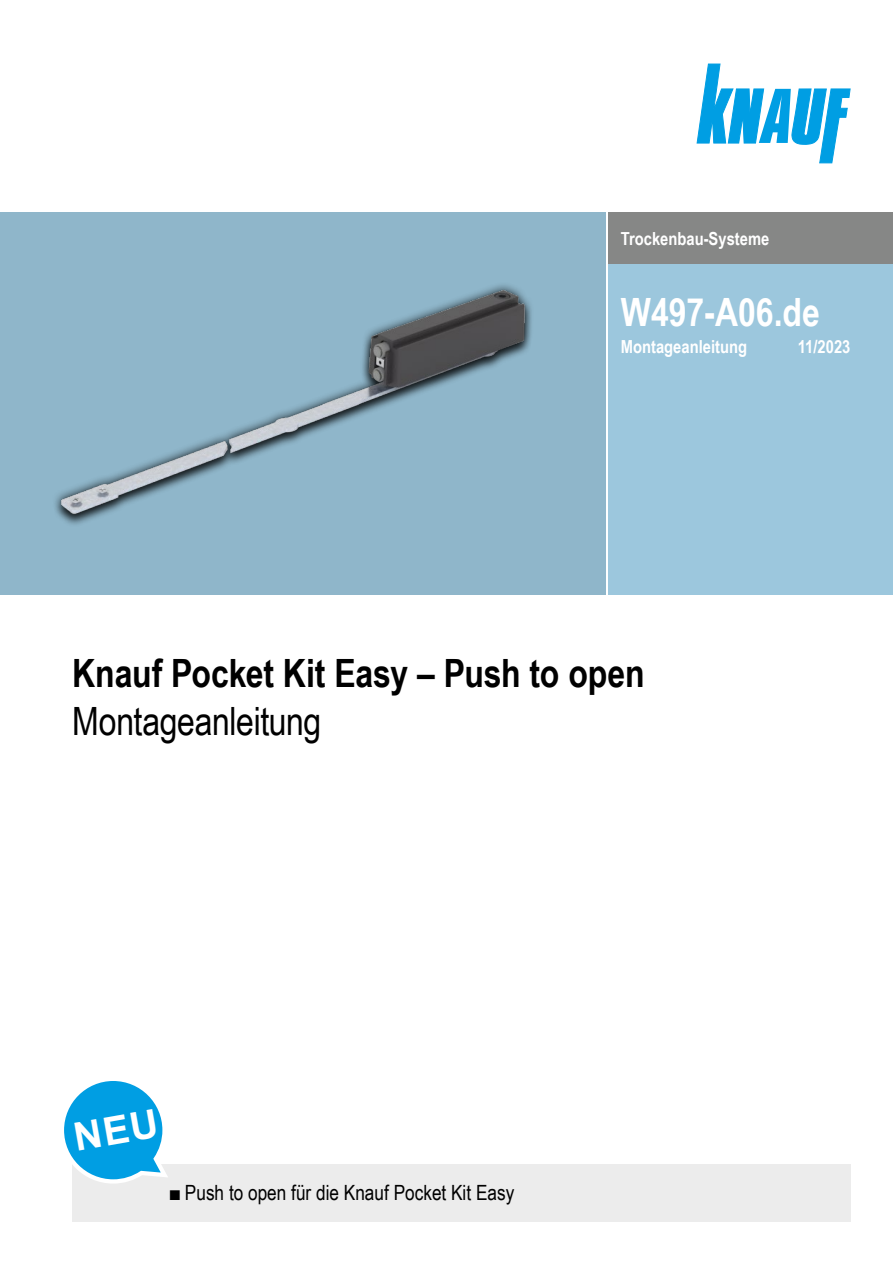
<style>
.page{position:relative;width:893px;height:1263px;background:#fff}
.page>*{position:absolute;margin:0;border:0;box-sizing:border-box;transform-origin:0 0}
.Titel_1te_Zeile_Ma{font:700 39px "Arial Narrow";letter-spacing:-.005em;color:#000}
.Titel_2te_Zeile_Ma{font:39px "Arial Narrow";letter-spacing:-.01em;color:#000}
.t1{font:700 39px "Arial Narrow";color:#fff}
.t2{font:21px "Arial Narrow";color:#000}
.Ausgabe_Ma{font:700 18px "Arial Narrow";color:#fff}
</style>
<div class="page">
<div style="left:608px;top:213px;width:285px;height:382px;background:#9cc7dd"></div>
<div style="left:608px;top:213px;width:285px;height:51px;background:#868786"></div>
<div style="left:72px;top:1164px;width:778px;height:57px;background:#ececec"></div>
<img style="left:0;top:213px;width:606px;height:382px">
<svg style="left:697px;top:64px;width:153px;height:99px"></svg>
<svg style="left:64px;top:1081px;width:104px;height:102px"></svg>
<p class="Ausgabe_Ma" style="left:621px;top:225px;width:150px">Trockenbau-Systeme</p>
<h1 class="t1" style="left:621px;top:282px;width:201px">W497-A06.de</h1>
<p class="Ausgabe_Ma" style="left:621px;top:333px;width:128px">Montageanleitung</p>
<p class="Ausgabe_Ma" style="left:798px;top:333px;width:54px">11/2023</p>
<p class="Titel_1te_Zeile_Ma" style="left:72px;top:644px;width:574px">Knauf Pocket Kit Easy – Push to open</p>
<p class="Titel_2te_Zeile_Ma" style="left:72px;top:693px;width:251px">Montageanleitung</p>
<p class="t2" style="left:170px;top:1177px;width:346px">■Push to open für die Knauf Pocket Kit Easy</p>
</div>
